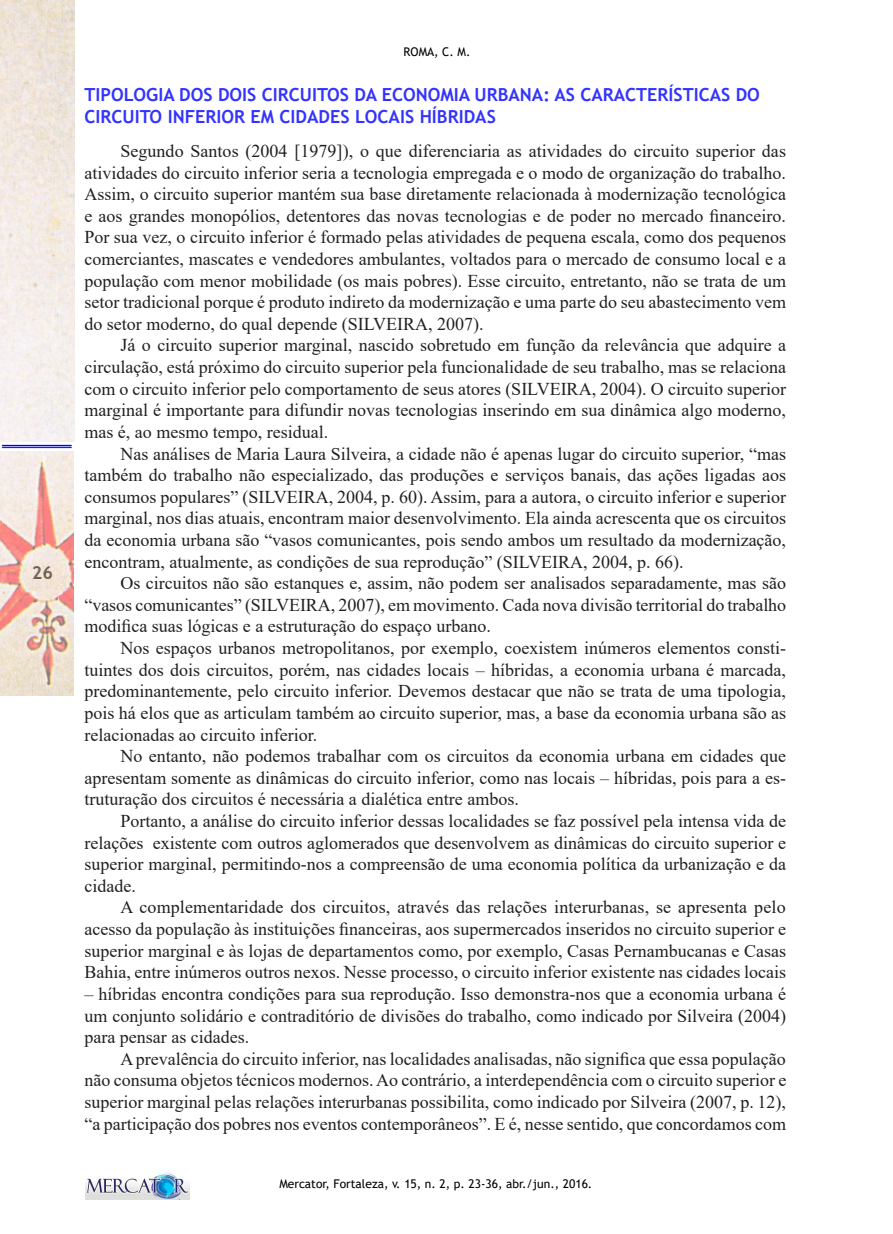
<style>
.page{position:relative;width:893px;height:1234px;background:#fff}
.page>*{position:absolute;margin:0;border:0;box-sizing:border-box;transform-origin:0 0}
.t1{font:18px/21.6px "Times New Roman";color:#231f20;text-align:justify}
.SUBTÍTULO_1{font:700 18px/21.6px "Trebuchet MS";color:#33f}
.t2{font:700 18px "Trebuchet MS";color:#000}
.t3{font:12px "Trebuchet MS";color:#000}
</style>
<div class="page">
<img style="left:85px;top:1172px;width:105px;height:27px">
<img style="left:0;top:451px;width:74px;height:244px">
<img style="left:0;top:0;width:74px;height:442px">
<hr style="left:2px;top:445px;width:70px;height:1px;background:#00f">
<hr style="left:2px;top:447px;width:70px;height:1px;background:#00f">
<p class="t2" style="left:32px;top:561px;width:23px">26</p>
<p class="t3" style="left:404px;top:44px;width:68px">ROMA, C. M.</p>
<p class="SUBTÍTULO_1" style="left:84px;top:84px;width:677px">TIPOLOGIA DOS DOIS CIRCUITOS DA ECONOMIA URBANA: AS CARACTERÍSTICAS DO<br>CIRCUITO INFERIOR EM CIDADES LOCAIS HÍBRIDAS</p>
<p class="t1" style="left:84px;top:139px;width:703px;text-indent:36px">Segundo Santos (2004 [1979]), o que diferenciaria as atividades do circuito superior das atividades do circuito inferior seria a tecnologia empregada e o modo de organização do trabalho.<br>Assim, o circuito superior mantém sua base diretamente relacionada à modernização tecnológica e aos grandes monopólios, detentores das novas tecnologias e de poder no mercado financeiro.<br>Por sua vez, o circuito inferior é formado pelas atividades de pequena escala, como dos pequenos comerciantes, mascates e vendedores ambulantes, voltados para o mercado de consumo local e a população com menor mobilidade (os mais pobres). Esse circuito, entretanto, não se trata de um setor tradicional porque é produto indireto da modernização e uma parte do seu abastecimento vem do setor moderno, do qual depende (SILVEIRA, 2007).</p>
<p class="t1" style="left:84px;top:334px;width:703px;text-indent:36px">Já o circuito superior marginal, nascido sobretudo em função da relevância que adquire a circulação, está próximo do circuito superior pela funcionalidade de seu trabalho, mas se relaciona com o circuito inferior pelo comportamento de seus atores (SILVEIRA, 2004). O circuito superior marginal é importante para difundir novas tecnologias inserindo em sua dinâmica algo moderno, mas é, ao mesmo tempo, residual.</p>
<p class="t1" style="left:84px;top:442px;width:703px;text-indent:36px">Nas análises de Maria Laura Silveira, a cidade não é apenas lugar do circuito superior, “mas também do trabalho não especializado, das produções e serviços banais, das ações ligadas aos consumos populares” (SILVEIRA, 2004, p. 60). Assim, para a autora, o circuito inferior e superior marginal, nos dias atuais, encontram maior desenvolvimento. Ela ainda acrescenta que os circuitos da economia urbana são “vasos comunicantes, pois sendo ambos um resultado da modernização, encontram, atualmente, as condições de sua reprodução” (SILVEIRA, 2004, p. 66).</p>
<p class="t1" style="left:84px;top:571px;width:703px;text-indent:36px">Os circuitos não são estanques e, assim, não podem ser analisados separadamente, mas são “vasos comunicantes” (SILVEIRA, 2007), em movimento. Cada nova divisão territorial do trabalho modifica suas lógicas e a estruturação do espaço urbano.</p>
<p class="t1" style="left:84px;top:636px;width:703px;text-indent:36px">Nos espaços urbanos metropolitanos, por exemplo, coexistem inúmeros elementos consti&shy;tuintes dos dois circuitos, porém, nas cidades locais – híbridas, a economia urbana é marcada, predominantemente, pelo circuito inferior. Devemos destacar que não se trata de uma tipologia, pois há elos que as articulam também ao circuito superior, mas, a base da economia urbana são as relacionadas ao circuito inferior.</p>
<p class="t1" style="left:84px;top:744px;width:703px;text-indent:36px">No entanto, não podemos trabalhar com os circuitos da economia urbana em cidades que apresentam somente as dinâmicas do circuito inferior, como nas locais – híbridas, pois para a es&shy;truturação dos circuitos é necessária a dialética entre ambos.</p>
<p class="t1" style="left:84px;top:809px;width:703px;text-indent:36px">Portanto, a análise do circuito inferior dessas localidades se faz possível pela intensa vida de relações existente com outros aglomerados que desenvolvem as dinâmicas do circuito superior e superior marginal, permitindo-nos a compreensão de uma economia política da urbanização e da cidade.</p>
<p class="t1" style="left:84px;top:895px;width:703px;text-indent:36px">A complementaridade dos circuitos, através das relações interurbanas, se apresenta pelo acesso da população às instituições financeiras, aos supermercados inseridos no circuito superior e superior marginal e às lojas de departamentos como, por exemplo, Casas Pernambucanas e Casas Bahia, entre inúmeros outros nexos. Nesse processo, o circuito inferior existente nas cidades locais</p>
<p class="t1" style="left:84px;top:982px;width:703px">– híbridas encontra condições para sua reprodução. Isso demonstra-nos que a economia urbana é um conjunto solidário e contraditório de divisões do trabalho, como indicado por Silveira (2004) para pensar as cidades.</p>
<p class="t1" style="left:84px;top:1047px;width:703px;text-indent:36px">A prevalência do circuito inferior, nas localidades analisadas, não significa que essa população não consuma objetos técnicos modernos. Ao contrário, a interdependência com o circuito superior e superior marginal pelas relações interurbanas possibilita, como indicado por Silveira (2007, p. 12), “a participação dos pobres nos eventos contemporâneos”. E é, nesse sentido, que concordamos com</p>
<p class="t3" style="left:279px;top:1176px;width:315px">Mercator, Fortaleza, v. 15, n. 2, p. 23-36, abr./jun., 2016.</p>
</div>
